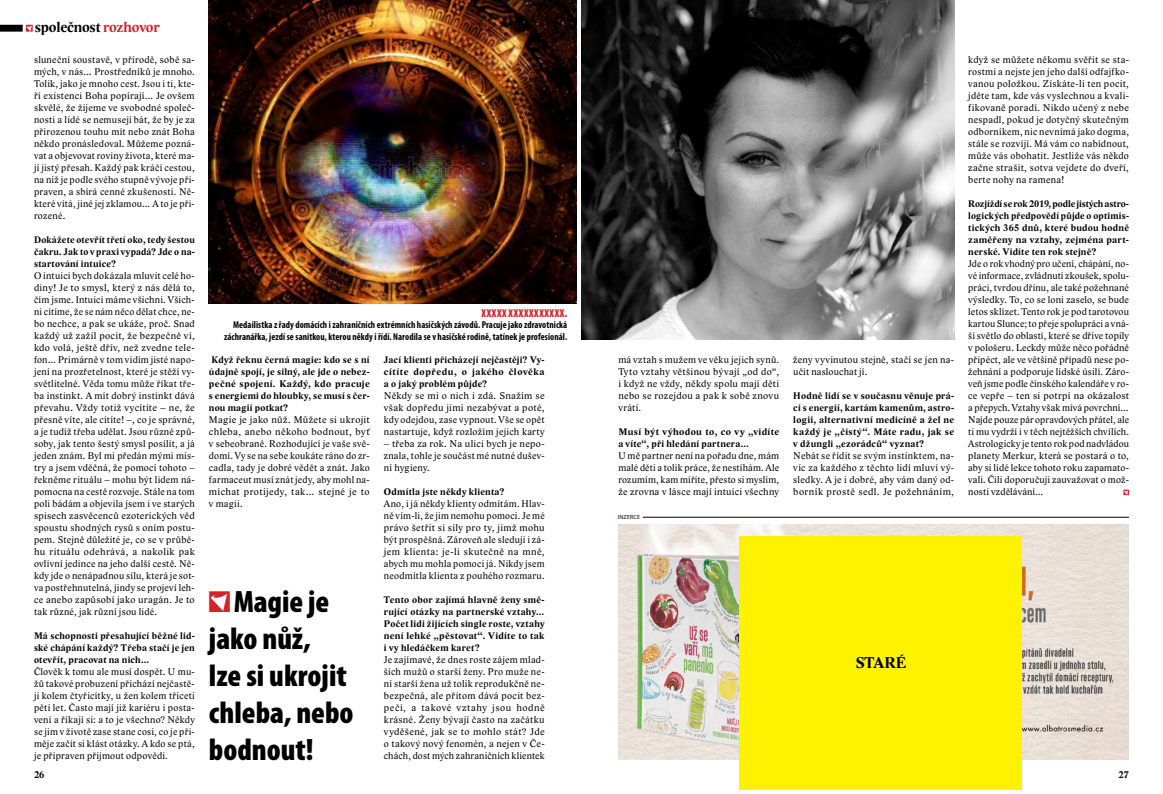
<style>
.page{position:relative;width:1163px;height:794px;background:#fff}
.page>*{position:absolute;margin:0;border:0;box-sizing:border-box;transform-origin:0 0}
.t1{font:900 condensed 31px/37px "Myriad Pro";color:#000}
.t2{font:700 16px "Lido STF";letter-spacing:-.005em;color:#000}
.t3{font:700 15px "Lido STF";letter-spacing:-.01em;color:#000}
.t4{font:900 condensed 11.5px "Myriad Pro";letter-spacing:.055em;color:#d2232a;scale:.95 1}
.t5{font:10px/12px "Lido STF";letter-spacing:.03em;color:#000;text-align:justify}
.t6{font:700 condensed 10px/11.4px "Myriad Pro";letter-spacing:.005em;color:#000;text-align:right;scale:.95 1}
.t7{font:700 10px "Lido STF";color:#000}
.t8{font:700 9.8px/12px "Lido STF";letter-spacing:.03em;color:#000;text-align:justify}
.t9{font:6px "Myriad Pro";letter-spacing:.02em;color:#000}
.s1{color:#d2232a}
.s2{font-family:"Instinkt Logo";font-weight:400;font-stretch:normal;font-size:21px;color:#d2232a}
</style>
<div class="page">
<svg style="left:1123px;top:489px;width:5px;height:6px"></svg>
<div style="left:0;top:25px;width:23px;height:7px;background:#000"></div>
<svg style="left:26px;top:25px;width:7px;height:7px"></svg>
<img style="left:209px;top:0;width:367px;height:303px">
<img style="left:582px;top:0;width:371px;height:340px">
<img style="left:618px;top:524px;width:510px;height:236px">
<hr style="left:642px;top:517px;width:486px;height:1px;background:#000">
<div style="left:739px;top:536px;width:282px;height:253px;background:#fff200"></div>
<h3 class="t3" style="left:35px;top:19px;width:126px">společnost <span class="s1">rozhovor</span></h3>
<p class="t5" style="left:34px;top:54px;width:162px">sluneční soustavě, v přírodě, sobě sa&shy;mých, v nás… Prostředníků je mnoho.<br>Tolik, jako je mnoho cest. Jsou i ti, kte&shy;ří existenci Boha popírají… Je ovšem skvělé, že žijeme ve svobodné společ&shy;nosti a lidé se nemusejí bát, že by je za přirozenou touhu mít nebo znát Boha někdo pronásledoval. Můžeme pozná&shy;vat a objevovat roviny života, které ma&shy;jí jistý přesah. Každý pak kráčí cestou, na niž je podle svého stupně vývoje při&shy;praven, a sbírá cenné zkušenosti. Ně&shy;které vítá, jiné jej zklamou… A to je při&shy;rozené.</p>
<p class="t8" style="left:34px;top:234px;width:162px">Dokážete otevřít třetí oko, tedy šestou čakru. Jak to v praxi vypadá? Jde o na&shy;startování intuice?</p>
<p class="t5" style="left:34px;top:270px;width:162px">O intuici bych dokázala mluvit celé ho&shy;diny! Je to smysl, který z nás dělá to, čím jsme. Intuici máme všichni. Všich&shy;ni cítíme, že se nám něco dělat chce, ne&shy;bo nechce, a pak se ukáže, proč. Snad každý už zažil pocit, že bezpečně ví, kdo volá, ještě dřív, než zvedne tele&shy;fon… Primárně v tom vidím jisté napo&shy;jení na prozřetelnost, které je stěží vy&shy;světlitelné. Věda tomu může říkat tře&shy;ba instinkt. A mít dobrý instinkt dává převahu. Vždy totiž vycítíte – ne, že přesně víte, ale cítíte! –, co je správné, a je tudíž třeba udělat. Jsou různé způ&shy;soby, jak tento šestý smysl posílit, a já jeden znám. Byl mi předán mými mis&shy;try a jsem vděčná, že pomocí tohoto – řekněme rituálu – mohu být lidem ná&shy;pomocna na cestě rozvoje. Stále na tom poli bádám a objevila jsem i ve starých spisech zasvěcenců ezoterických věd spoustu shodných rysů s oním postu&shy;pem. Stejně důležité je, co se v průbě&shy;hu rituálu odehrává, a nakolik pak ovlivní jedince na jeho další cestě. Ně&shy;kdy jde o nenápadnou sílu, která je sot&shy;va postřehnutelná, jindy se projeví leh&shy;ce anebo zapůsobí jako uragán. Je to tak různé, jak různí jsou lidé.</p>
<p class="t8" style="left:34px;top:630px;width:162px">Má schopnosti přesahující běžné lid&shy;ské chápání každý? Třeba stačí je jen otevřít, pracovat na nich…</p>
<p class="t5" style="left:34px;top:666px;width:162px">Člověk k tomu ale musí dospět. U mu&shy;žů takové probuzení přichází nejčastě&shy;ji kolem čtyřicítky, u žen kolem třiceti pěti let. Často mají již kariéru i posta&shy;vení a říkají si: a to je všechno? Někdy se jim v životě zase stane cosi, co je při&shy;měje začít si klást otázky. A kdo se ptá, je připraven přijmout odpovědi.</p>
<p class="t4" style="left:481px;top:307px;width:92px">XXXXX XXXXXXXXXXX.</p>
<p class="t6" style="left:224px;top:319px;width:363px">Medailistka z řady domácích i zahraničních extrémních hasičských závodů. Pracuje jako zdravotnická záchranářka, jezdí se sanitkou, kterou někdy i řídí. Narodila se v hasičské rodině, tatínek je profesionál.</p>
<p class="t8" style="left:209px;top:354px;width:162px">Když řeknu černá magie: kdo se s ní údajně spojí, je silný, ale jde o nebez&shy;pečné spojení. Každý, kdo pracuje s energiemi do hloubky, se musí s čer&shy;nou magií potkat?</p>
<p class="t5" style="left:209px;top:414px;width:162px">Magie je jako nůž. Můžete si ukrojit chleba, anebo někoho bodnout, byť v sebeobraně. Rozhodující je vaše svě&shy;domí. Vy se na sebe koukáte ráno do zr&shy;cadla, tady je dobré vědět a znát. Jako farmaceut musí znát jedy, aby mohl na&shy;míchat protijedy, tak… stejné je to v magii.</p>
<h1 class="t1" style="left:209px;top:583px;width:146px"><span class="s2">i</span>Magie je jako nůž,<br>lze si ukrojit chleba, nebo bodnout!</h1>
<p class="t8" style="left:384px;top:354px;width:162px">Jací klienti přicházejí nejčastěji? Vy&shy;cítíte dopředu, o jakého člověka a o jaký problém půjde?</p>
<p class="t5" style="left:384px;top:390px;width:162px">Někdy se mi o nich i zdá. Snažím se však dopředu jimi nezabývat a poté, kdy odejdou, zase vypnout. Vše se opět nastartuje, když rozložím jejich karty</p>
<p class="t5" style="left:384px;top:438px;width:162px">– třeba za rok. Na ulici bych je nepo&shy;znala, tohle je součást mé nutné dušev&shy;ní hygieny.</p>
<p class="t8" style="left:384px;top:486px;width:122px">Odmítla jste někdy klienta?</p>
<p class="t5" style="left:384px;top:498px;width:162px">Ano, i já někdy klienty odmítám. Hlav&shy;ně vím-li, že jim nemohu pomoci. Je mé právo šetřit si síly pro ty, jimž mohu být prospěšná. Zároveň ale sleduji i zá&shy;jem klienta: je-li skutečně na mně, abych mu mohla pomoci já. Nikdy jsem neodmítla klienta z pouhého rozmaru.</p>
<p class="t8" style="left:384px;top:594px;width:162px">Tento obor zajímá hlavně ženy smě&shy;rující otázky na partnerské vztahy… Počet lidi žijících single roste, vztahy není lehké „pěstovat“. Vidíte to tak i vy hledáčkem karet?</p>
<p class="t5" style="left:384px;top:654px;width:162px">Je zajímavé, že dnes roste zájem mlad&shy;ších mužů o starší ženy. Pro muže ne&shy;ní starší žena už tolik reprodukčně ne&shy;bezpečná, ale přitom dává pocit bez&shy;pečí, a takové vztahy jsou hodně krásné. Ženy bývají často na začátku vyděšené, jak se to mohlo stát? Jde o takový nový fenomén, a nejen v Če&shy;chách, dost mých zahraničních klientek</p>
<p class="t5" style="left:618px;top:354px;width:162px">má vztah s mužem ve věku jejich synů.<br>Tyto vztahy většinou bývají „od do“, i když ne vždy, někdy spolu mají děti nebo se rozejdou a pak k sobě znovu vrátí.</p>
<p class="t8" style="left:618px;top:426px;width:162px">Musí být výhodou to, co vy „vidíte a víte“, při hledání partnera…</p>
<p class="t5" style="left:618px;top:450px;width:162px">U mě partner není na pořadu dne, mám malé děti a tolik práce, že nestíhám. Ale rozumím, kam míříte, přesto si myslím, že zrovna v lásce mají intuici všechny</p>
<p class="t9" style="left:618px;top:514px;width:24px">INZERCE</p>
<p class="t5" style="left:793px;top:354px;width:162px">ženy vyvinutou stejně, stačí se jen na&shy;učit naslouchat jí.</p>
<p class="t8" style="left:793px;top:390px;width:162px">Hodně lidí se v současnu věnuje prá&shy;ci s energií, kartám kamenům, astro&shy;logii, alternativní medicíně a žel ne každý je „čistý“. Máte radu, jak se v džungli „ezorádců“ vyznat?</p>
<p class="t5" style="left:793px;top:450px;width:162px">Nebát se řídit se svým instinktem, na&shy;víc za každého z těchto lidí mluví vý&shy;sledky. A je i dobré, aby vám daný od&shy;borník prostě sedl. Je požehnáním,</p>
<p class="t5" style="left:968px;top:54px;width:162px">když se můžete někomu svěřit se sta&shy;rostmi a nejste jen jeho další odfajfko&shy;vanou položkou. Získáte-li ten pocit, jděte tam, kde vás vyslechnou a kvali&shy;fikovaně poradí. Nikdo učený z nebe nespadl, pokud je dotyčný skutečným odborníkem, nic nevnímá jako dogma, stále se rozvíjí. Má vám co nabídnout, může vás obohatit. Jestliže vás někdo začne strašit, sotva vejdete do dveří, berte nohy na ramena!</p>
<p class="t8" style="left:968px;top:198px;width:162px">Rozjíždí se rok 2019, podle jistých astro&shy;logických předpovědí půjde o optimis&shy;tických 365 dnů, které budou hodně zaměřeny na vztahy, zejména part&shy;nerské. Vidíte ten rok stejně?</p>
<p class="t5" style="left:968px;top:258px;width:162px">Jde o rok vhodný pro učení, chápání, no&shy;vé informace, zvládnutí zkoušek, spolu&shy;práci, tvrdou dřinu, ale také požehnané výsledky. To, co se loni zaselo, se bude letos sklízet. Tento rok je pod tarotovou kartou Slunce; to přeje spolupráci a vná&shy;ší světlo do oblastí, které se dříve topily v pološeru. Leckdy může něco pořádně připéct, ale ve většině případů nese po&shy;žehnání a podporuje lidské úsilí. Záro&shy;veň jsme podle čínského kalendáře v ro&shy;ce vepře – ten si potrpí na okázalost a přepych. Vztahy však mívá povrchní… Najde pouze pár opravdových přátel, ale ti mu vydrží i v těch nejtěžších chvílích.<br>Astrologicky je tento rok pod nadvládou planety Merkur, která se postará o to, aby si lidé lekce tohoto roku zapamato&shy;vali. Čili doporučuji zauvažovat o mož&shy;nosti vzdělávání…</p>
<h2 class="t2" style="left:855px;top:654px;width:52px">STARÉ</h2>
<p class="t7" style="left:34px;top:769px;width:12px">26</p>
<p class="t7" style="left:1118px;top:769px;width:12px">27</p>
</div>
